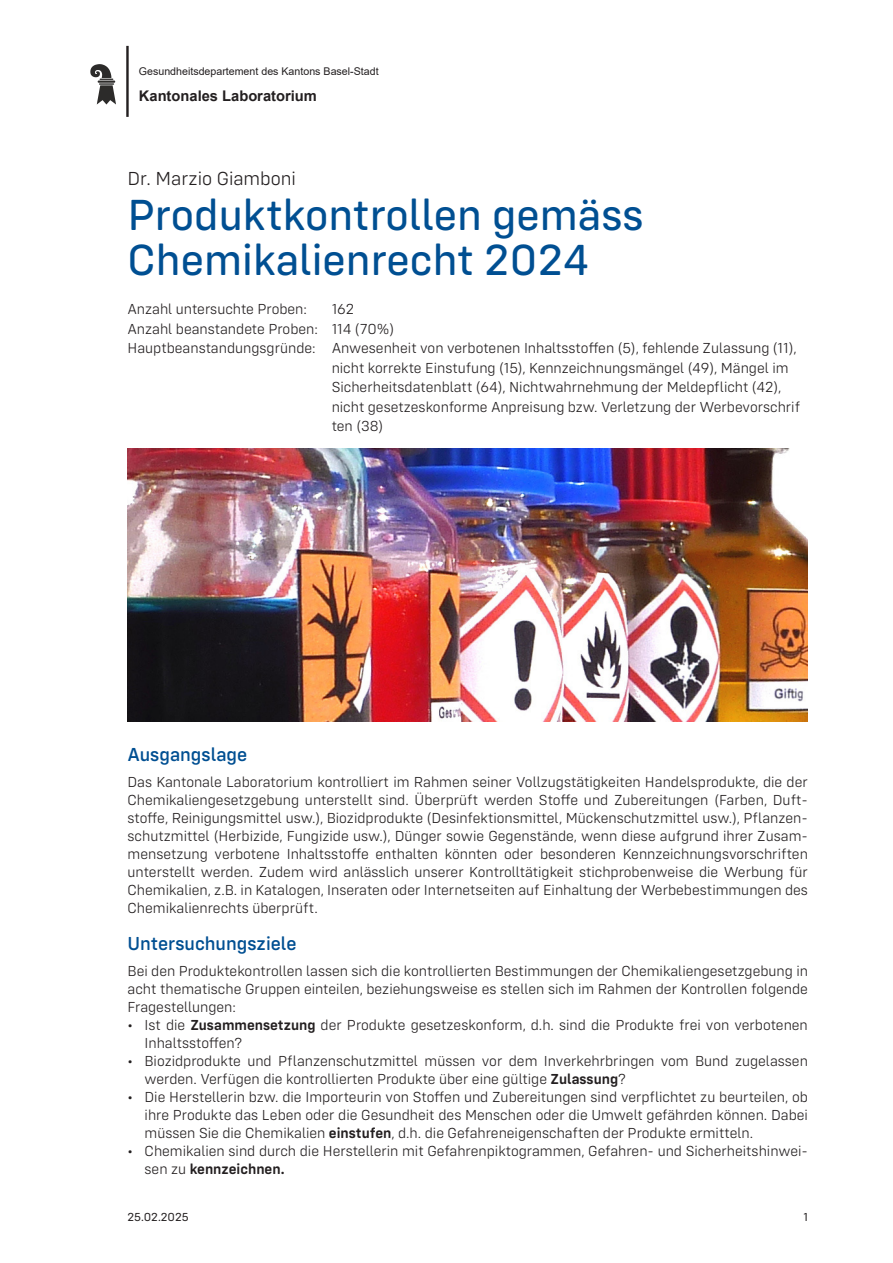
<style>
.page{position:relative;width:893px;height:1263px;background:#fff}
.page>*{position:absolute;margin:0;border:0;box-sizing:border-box;transform-origin:0 0}
.Untertitel{font:45px "Config Rounded Text";color:#004f92}
.Zwischentitel{font:500 19.5px "Config Rounded";color:#004f92}
.t1{font:300 19.5px "Config Rounded";color:#231f20}
.Lauftext{font:300 15px/18px "Config Rounded";color:#231f20;text-align:justify}
.Proben{font:300 15px/19.5px "Config Rounded";color:#231f20}
.t2{font:700 14.7px "Arial";color:#231f20}
.t3{font:12px "Config Rounded";color:#231f20}
.t4{font:10.65px "Arial";color:#231f20}
.s1{font-weight:600}
</style>
<div class="page">
<svg style="left:90px;top:64px;width:26px;height:40px"></svg>
<hr style="left:126px;top:46px;width:3px;height:71px;background:#231f20">
<img style="left:128px;top:448px;width:680px;height:274px">
<p class="t4" style="left:139px;top:64px;width:241px">Gesundheitsdepartement des Kantons Basel-Stadt</p>
<p class="t2" style="left:139px;top:86px;width:180px">Kantonales Laboratorium</p>
<p class="t1" style="left:128px;top:167px;width:170px">Dr. Marzio Giamboni</p>
<p class="Untertitel" style="left:128px;top:189px;width:518px">Produktkontrollen gemäss</p>
<p class="Untertitel" style="left:128px;top:234px;width:463px">Chemikalienrecht 2024</p>
<p class="Proben" style="left:128px;top:299px;width:181px">Anzahl untersuchte Proben:</p>
<p class="Proben" style="left:332px;top:299px;width:24px">162</p>
<p class="Proben" style="left:128px;top:319px;width:268px">Anzahl beanstandete Proben: 114 (70%)</p>
<p class="Proben" style="left:332px;top:338px;width:470px;text-indent:-204px">Hauptbeanstandungsgründe: Anwesenheit von verbotenen Inhaltsstoffen (5), fehlende Zulassung (11), nicht korrekte Einstufung (15), Kennzeichnungsmängel (49), Mängel im Sicherheitsdatenblatt (64), Nichtwahrnehmung der Meldepflicht (42), nicht gesetzeskonforme Anpreisung bzw. Verletzung der Werbevorschrif ten (38)</p>
<p class="Zwischentitel" style="left:128px;top:743px;width:121px">Ausgangslage</p>
<p class="Lauftext" style="left:128px;top:773px;width:682px">Das Kantonale Laboratorium kontrolliert im Rahmen seiner Vollzugstätigkeiten Handelsprodukte, die der Chemikaliengesetzgebung unterstellt sind. Überprüft werden Stoffe und Zubereitungen (Farben, Duft&shy;stoffe, Reinigungsmittel usw.), Biozidprodukte (Desinfektionsmittel, Mückenschutzmittel usw.), Pflanzen&shy;schutzmittel (Herbizide, Fungizide usw.), Dünger sowie Gegenstände, wenn diese aufgrund ihrer Zusam&shy;mensetzung verbotene Inhaltsstoffe enthalten könnten oder besonderen Kennzeichnungsvorschriften unterstellt werden. Zudem wird anlässlich unserer Kontrolltätigkeit stichprobenweise die Werbung für Chemikalien, z.B. in Katalogen, Inseraten oder Internetseiten auf Einhaltung der Werbebestimmungen des Chemikalienrechts überprüft.</p>
<p class="Zwischentitel" style="left:128px;top:932px;width:171px">Untersuchungsziele</p>
<p class="Lauftext" style="left:128px;top:962px;width:682px">Bei den Produktekontrollen lassen sich die kontrollierten Bestimmungen der Chemikaliengesetzgebung in acht thematische Gruppen einteilen, beziehungsweise es stellen sich im Rahmen der Kontrollen folgende Fragestellungen:</p>
<p class="Lauftext" style="left:145px;top:1016px;width:665px;text-indent:-17px">• Ist die <span class="s1">Zusammensetzung</span> der Produkte gesetzeskonform, d.h. sind die Produkte frei von verbotenen<br>Inhaltsstoffen?</p>
<p class="Lauftext" style="left:145px;top:1052px;width:665px;text-indent:-17px">• Biozidprodukte und Pflanzenschutzmittel müssen vor dem Inverkehrbringen vom Bund zugelassen werden. Verfügen die kontrollierten Produkte über eine gültige <span class="s1">Zulassung</span>?</p>
<p class="Lauftext" style="left:145px;top:1088px;width:665px;text-indent:-17px">• Die Herstellerin bzw. die Importeurin von Stoffen und Zubereitungen sind verpflichtet zu beurteilen, ob ihre Produkte das Leben oder die Gesundheit des Menschen oder die Umwelt gefährden können. Dabei müssen Sie die Chemikalien <span class="s1">einstufen</span>, d.h. die Gefahreneigenschaften der Produkte ermitteln.</p>
<p class="Lauftext" style="left:145px;top:1142px;width:665px;text-indent:-17px">• Chemikalien sind durch die Herstellerin mit Gefahrenpiktogrammen, Gefahren- und Sicherheitshinwei&shy;sen zu <span class="s1">kennzeichnen.</span></p>
<p class="t3" style="left:128px;top:1210px;width:63px">25.02.2025</p>
<p class="t3" style="left:803px;top:1210px;width:6px">1</p>
</div>
